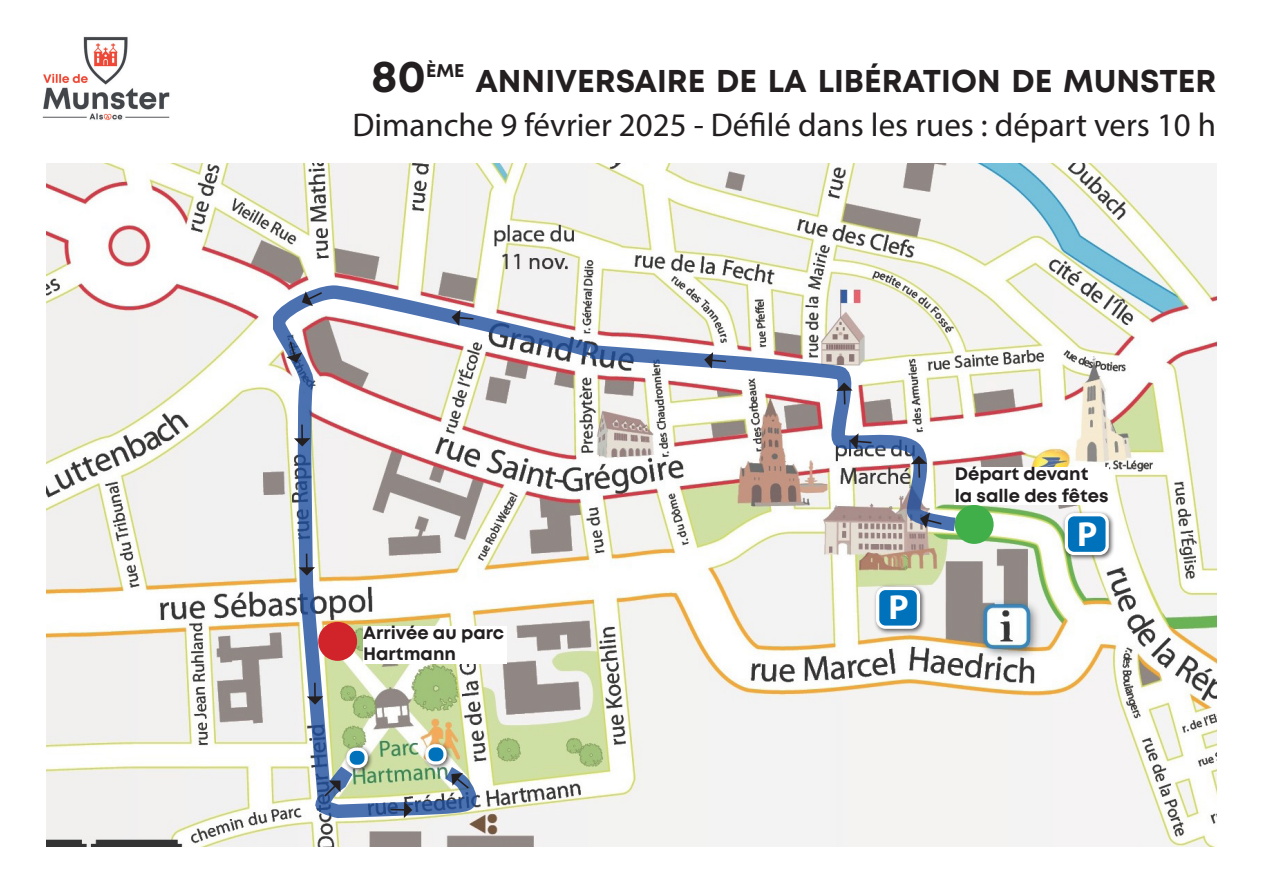
<style>
.page{position:relative;width:1263px;height:893px;background:#fff}
.page>*{position:absolute;margin:0;border:0;box-sizing:border-box;transform-origin:0 0}
.t1{font:700 45px "Mont";color:#231f20}
.t2{font:700 34.95px "Myriad Pro";color:#fff}
.t3{font:33px "Myriad Pro";color:#231f20}
.t4{font:700 31.5px "Mont";color:#231f20}
.t5{font:700 18.3px "Mont";color:#231f20}
.t6{font:700 18px/21.6px "Mont";color:#231f20}
</style>
<div class="page">
<img style="left:47px;top:164px;width:1169px;height:682px">
<div style="left:956px;top:506px;width:36px;height:37px;background:#40ae49;border-radius:50%"></div>
<div style="left:955px;top:505px;width:39px;height:39px;border:2px solid #40ae49;border-radius:50%"></div>
<img style="left:42px;top:36px;width:128px;height:85px">
<svg style="left:274px;top:284px;width:683px;height:536px"></svg>
<svg style="left:452px;top:310px;width:23px;height:16px"></svg>
<svg style="left:302px;top:291px;width:22px;height:15px"></svg>
<svg style="left:920px;top:512px;width:23px;height:16px"></svg>
<svg style="left:911px;top:456px;width:16px;height:23px"></svg>
<svg style="left:850px;top:433px;width:23px;height:17px"></svg>
<svg style="left:836px;top:382px;width:16px;height:24px"></svg>
<svg style="left:704px;top:352px;width:24px;height:17px"></svg>
<svg style="left:286px;top:340px;width:16px;height:23px"></svg>
<svg style="left:294px;top:425px;width:16px;height:21px"></svg>
<svg style="left:298px;top:554px;width:17px;height:22px"></svg>
<svg style="left:307px;top:683px;width:16px;height:22px"></svg>
<svg style="left:323px;top:780px;width:17px;height:18px"></svg>
<div style="left:955px;top:467px;width:154px;height:38px;background:#fff"></div>
<div style="left:363px;top:626px;width:144px;height:37px;background:#fff"></div>
<div style="left:319px;top:623px;width:37px;height:37px;background:#d1232a;border-radius:50%"></div>
<div style="left:318px;top:622px;width:39px;height:39px;border:2px solid #d1232a;border-radius:50%"></div>
<div style="left:1061px;top:510px;width:54px;height:51px;background:#231f20;opacity:.75"></div>
<div style="left:1066px;top:515px;width:41px;height:38px;background:#0072bc;border-radius:8px"></div>
<div style="left:1065px;top:513px;width:44px;height:42px;border:3px solid #fff;border-radius:8px"></div>
<div style="left:343px;top:744px;width:31px;height:30px;background:#231f20;opacity:.75"></div>
<svg style="left:348px;top:749px;width:18px;height:17px"></svg>
<div style="left:346px;top:747px;width:22px;height:21px;border:3px solid #fff;border-radius:8px"></div>
<div style="left:422px;top:741px;width:31px;height:30px;background:#231f20;opacity:.75"></div>
<svg style="left:427px;top:746px;width:18px;height:17px"></svg>
<div style="left:425px;top:744px;width:22px;height:21px;border:3px solid #fff;border-radius:8px"></div>
<svg style="left:390px;top:802px;width:22px;height:16px"></svg>
<svg style="left:451px;top:773px;width:20px;height:17px"></svg>
<p class="t1" style="left:371px;top:47px;width:56px">80</p>
<p class="t5" style="left:426px;top:59px;width:40px">ÈME</p>
<p class="t4" style="left:475px;top:61px;width:742px">ANNIVERSAIRE DE LA LIBÉRATION DE MUNSTER</p>
<p class="t3" style="left:352px;top:104px;width:865px">Dimanche 9 février 2025 - Défilé dans les rues : départ vers 10 h</p>
<p class="t6" style="left:955px;top:463px;width:155px">Départ devant la salle des fêtes</p>
<p class="t6" style="left:363px;top:622px;width:142px">Arrivée au parc<br>Hartmann</p>
<p class="t2" style="left:888px;top:585px;width:22px">P</p>
<p class="t2" style="left:1077px;top:511px;width:22px">P</p>
</div>
